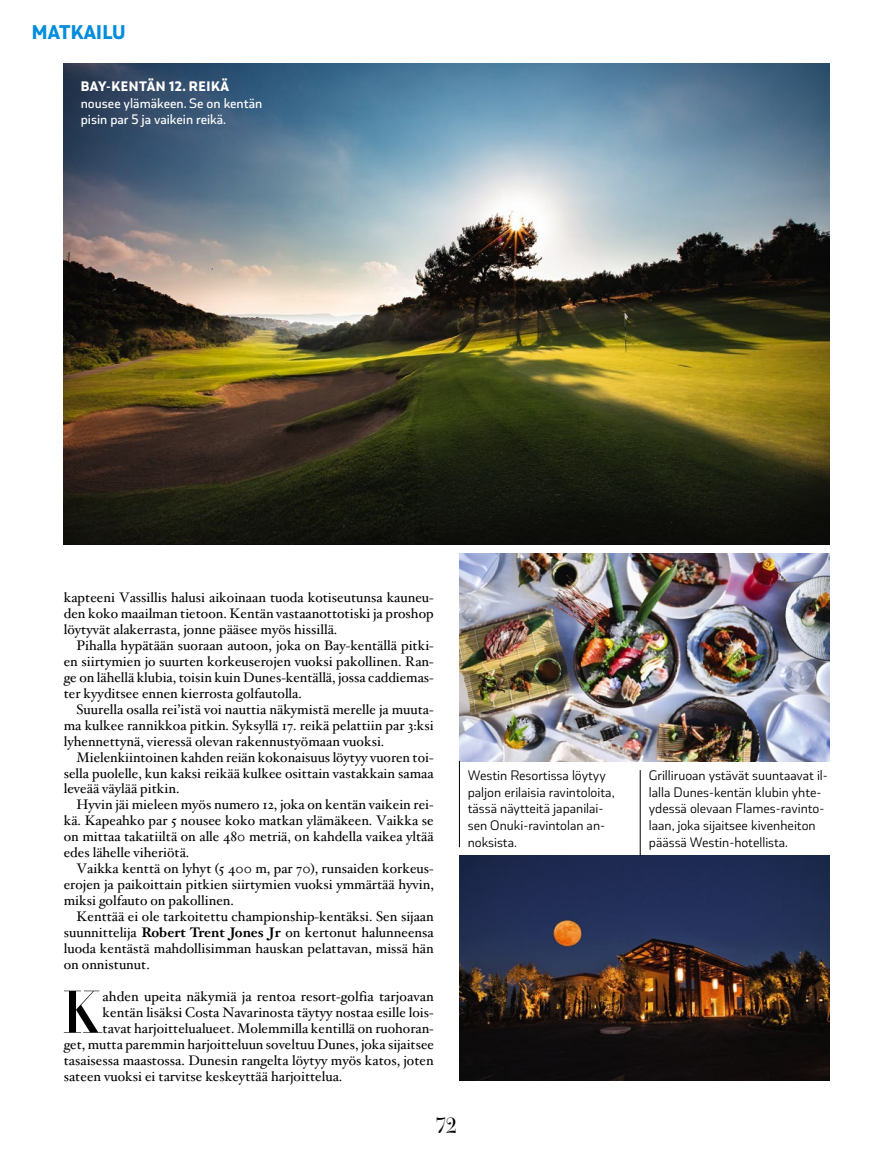
<style>
.page{position:relative;width:893px;height:1170px;background:#fff}
.page>*{position:absolute;margin:0;border:0;box-sizing:border-box;transform-origin:0 0}
.t1{font:57.3px "Essonnes Headline";color:#000}
.t2{font:800 21px "Coversans";letter-spacing:.01em;color:#008ddc}
.t3{font:21px "Essonnes Display";color:#000}
.t4{font:14.55px/16.8px "Coversans";color:#000}
.t5{font:500 14.55px/16.8px "Coversans";color:#fff}
.t6{font:800 14.55px "Coversans";letter-spacing:.04em;color:#fff}
.t7{font:13.8px/15.9px "Hoefler Text";color:#000;text-align:justify}
.s1{font-weight:700}
</style>
<div class="page">
<img style="left:64px;top:64px;width:765px;height:480px">
<img style="left:459px;top:553px;width:370px;height:208px">
<img style="left:459px;top:855px;width:370px;height:225px">
<hr style="left:459px;top:760px;width:1px;height:87px;background:#000">
<hr style="left:640px;top:770px;width:1px;height:85px;background:#000">
<h2 class="t2" style="left:32px;top:20px;width:95px">MATKAILU</h2>
<p class="t6" style="left:81px;top:77px;width:150px">BAY-KENTÄN 12. REIKÄ</p>
<p class="t5" style="left:81px;top:94px;width:183px">nousee ylämäkeen. Se on kentän pisin par 5 ja vaikein reikä.</p>
<p class="t7" style="left:64px;top:590px;width:371px">kapteeni Vassillis halusi aikoinaan tuoda kotiseutunsa kauneu&shy;den koko maailman tietoon. Kentän vastaanottotiski ja proshop löytyvät alakerrasta, jonne pääsee myös hissillä.</p>
<p class="t7" style="left:64px;top:637px;width:371px;text-indent:13px">Pihalla hypätään suoraan autoon, joka on Bay-kentällä pitki&shy;en siirtymien jo suurten korkeuserojen vuoksi pakollinen. Ran&shy;ge on lähellä klubia, toisin kuin Dunes-kentällä, jossa caddiemas&shy;ter kyyditsee ennen kierrosta golfautolla.</p>
<p class="t7" style="left:64px;top:701px;width:371px;text-indent:13px">Suurella osalla rei’istä voi nauttia näkymistä merelle ja muuta&shy;ma kulkee rannikkoa pitkin. Syksyllä 17. reikä pelattiin par 3:ksi lyhennettynä, vieressä olevan rakennustyömaan vuoksi.</p>
<p class="t7" style="left:64px;top:749px;width:371px;text-indent:13px">Mielenkiintoinen kahden reiän kokonaisuus löytyy vuoren toi&shy;sella puolelle, kun kaksi reikää kulkee osittain vastakkain samaa leveää väylää pitkin.</p>
<p class="t7" style="left:64px;top:797px;width:371px;text-indent:13px">Hyvin jäi mieleen myös numero 12, joka on kentän vaikein rei&shy;kä. Kapeahko par 5 nousee koko matkan ylämäkeen. Vaikka se on mittaa takatiiltä on alle 480 metriä, on kahdella vaikea yltää edes lähelle viheriötä.</p>
<p class="t7" style="left:64px;top:861px;width:371px;text-indent:13px">Vaikka kenttä on lyhyt (5 400 m, par 70), runsaiden korkeus&shy;erojen ja paikoittain pitkien siirtymien vuoksi ymmärtää hyvin, miksi golfauto on pakollinen.</p>
<p class="t7" style="left:64px;top:908px;width:371px;text-indent:13px">Kenttää ei ole tarkoitettu championship-kentäksi. Sen sijaan suunnittelija <span class="s1">Robert Trent Jones Jr</span> on kertonut halunneensa luoda kentästä mahdollisimman hauskan pelattavan, missä hän on onnistunut.</p>
<h1 class="t1" style="left:62px;top:972px;width:42px">K</h1>
<p class="t7" style="left:103px;top:988px;width:333px">ahden upeita näkymiä ja rentoa resort-golfia tarjoavan</p>
<p class="t7" style="left:103px;top:1004px;width:333px">kentän lisäksi Costa Navarinosta täytyy nostaa esille lois-</p>
<p class="t7" style="left:103px;top:1020px;width:333px">tavat harjoittelualueet. Molemmilla kentillä on ruohoran-</p>
<p class="t7" style="left:64px;top:1036px;width:372px">get, mutta paremmin harjoitteluun soveltuu Dunes, joka sijaitsee</p>
<p class="t7" style="left:64px;top:1052px;width:371px">tasaisessa maastossa. Dunesin rangelta löytyy myös katos, joten</p>
<p class="t7" style="left:64px;top:1068px;width:280px">sateen vuoksi ei tarvitse keskeyttää harjoittelua.</p>
<p class="t4" style="left:468px;top:766px;width:148px">Westin Resortissa löytyy paljon erilaisia ravintoloita, tässä näytteitä japanilai&shy;sen Onuki-ravintolan an&shy;noksista.</p>
<h2 class="t3" style="left:436px;top:1110px;width:22px">72</h2>
<p class="t4" style="left:649px;top:766px;width:181px">Grilliruoan ystävät suuntaavat il&shy;lalla Dunes-kentän klubin yhte&shy;ydessä olevaan Flames-ravinto&shy;laan, joka sijaitsee kivenheiton päässä Westin-hotellista.</p>
</div>
